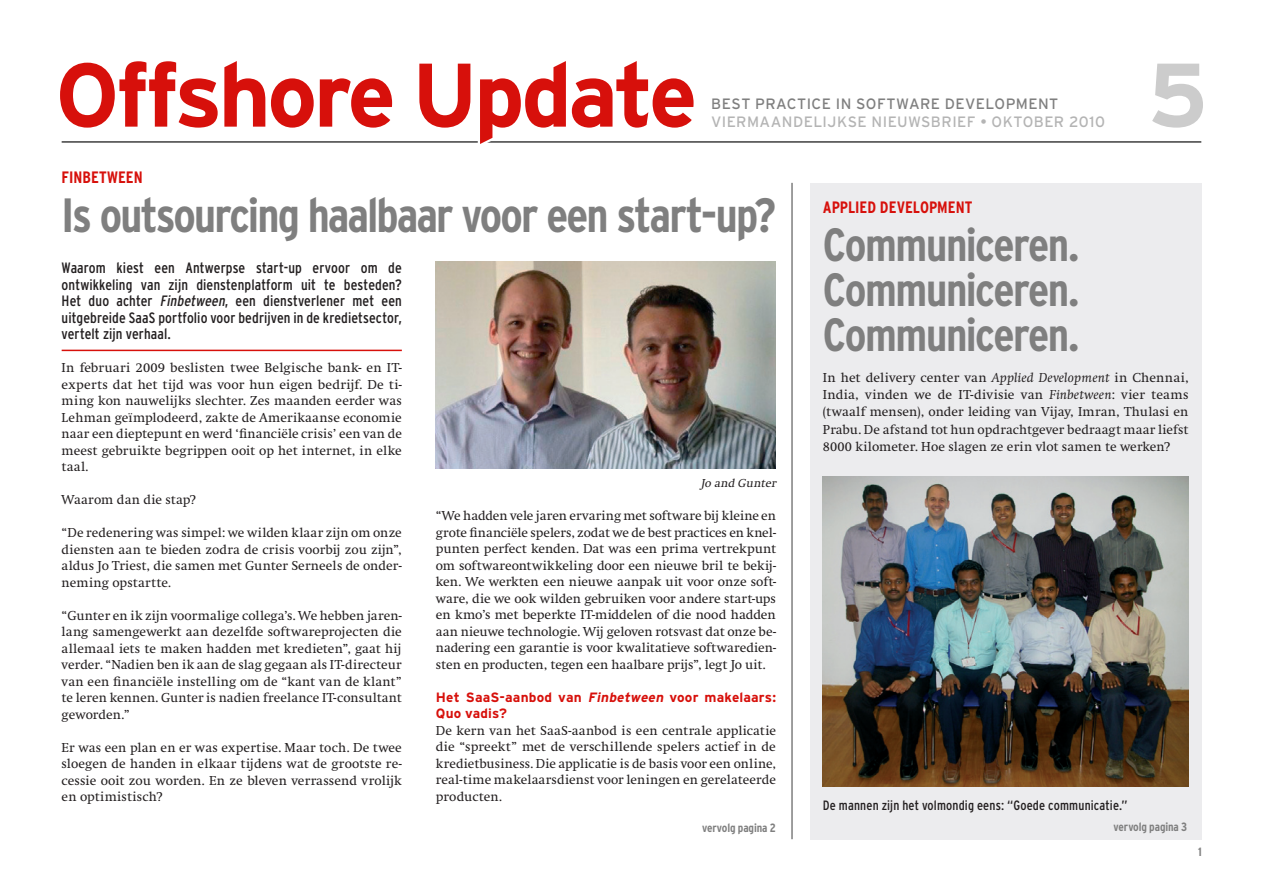
<style>
.page{position:relative;width:1263px;height:893px;background:#fff}
.page>*{position:absolute;margin:0;border:0;box-sizing:border-box;transform-origin:0 0}
.t1{font:700 90px "Interstate";letter-spacing:-.045em;color:#d7100b}
.t2{font:700 90px "Interstate";color:#ccc}
.t3{font:700 condensed 48px "Interstate";letter-spacing:-.04em;color:#7f7f7f}
.t4{font:700 condensed 46.5px/45px "Interstate";letter-spacing:-.035em;color:#7f7f7f;text-align:justify}
.t5{font:700 condensed 16.5px "Interstate";color:#d7100b}
.t6{font:condensed 15px/16.5px "Interstate";letter-spacing:.005em;color:#231f20;text-align:justify}
.t7{font:15px "Interstate";letter-spacing:.03em;color:#b4b4b4}
.t8{font:15px "Interstate";letter-spacing:.03em;color:#7f7f7f}
.t9{font:13.5px/16.5px "Swift";letter-spacing:.005em;color:#231f20;text-align:justify}
.t10{font:700 13.5px/16.5px "Interstate";letter-spacing:.01em;color:#d7100b}
.t11{font:condensed 13.5px "Interstate";letter-spacing:.01em;color:#231f20}
.t12{font:700 condensed 12px "Interstate";color:#7f7f7f}
.t13{font:italic 12px "Swift";color:#231f20}
.s1{font-style:italic}
</style>
<div class="page">
<hr style="left:62px;top:141px;width:1139px;height:2px;background:#404040">
<svg style="left:415px;top:141px;width:283px;height:2px"></svg>
<div style="left:810px;top:183px;width:391px;height:656px;background:#ececee"></div>
<img style="left:436px;top:261px;width:340px;height:208px">
<hr style="left:62px;top:350px;width:340px;height:1px;background:#d7100b">
<hr style="left:791px;top:183px;width:2px;height:656px;background:#7f7f7f">
<img style="left:823px;top:476px;width:365px;height:310px">
<h1 class="t1" style="left:55px;top:45px;width:644px">Offshore Update</h1>
<p class="t5" style="left:62px;top:168px;width:82px">Finbetween</p>
<p class="t8" style="left:711px;top:95px;width:348px">BEST PRACTICE IN SOFTWARE DEVELOPMENT</p>
<p class="t7" style="left:793px;top:113px;width:65px">DELIJKSE</p>
<p class="t7" style="left:871px;top:113px;width:79px">NIEUWSBRIEF</p>
<p class="t7" style="left:980px;top:113px;width:44px">• OKTO</p>
<p class="t7" style="left:1034px;top:113px;width:73px">BER 2010</p>
<p class="t7" style="left:711px;top:113px;width:11px">VIERMAAN</p>
<h1 class="t2" style="left:1147px;top:45px;width:62px">5</h1>
<h2 class="t3" style="left:62px;top:188px;width:716px">Is outsourcing haalbaar voor een start-up?</h2>
<p class="t6" style="left:62px;top:260px;width:342px">Waarom kiest een Antwerpse start-up ervoor om de ontwikkeling van zijn dienstenplatform uit te besteden?<br>Het duo achter <span class="s1">Finbetween</span>, een dienstverlener met een uitgebreide SaaS portfolio voor bedrijven in de kredietsector, vertelt zijn verhaal.</p>
<p class="t9" style="left:62px;top:360px;width:342px">In februari 2009 beslisten twee Belgische bank- en IT&shy;experts dat het tijd was voor hun eigen bedrijf. De ti&shy;ming kon nauwelijks slechter. Zes maanden eerder was Lehman geïmplodeerd, zakte de Amerikaanse economie naar een dieptepunt en werd ‘financiële crisis’ een van de meest gebruikte begrippen ooit op het internet, in elke taal.</p>
<p class="t9" style="left:62px;top:492px;width:136px">Waarom dan die stap?</p>
<p class="t9" style="left:62px;top:525px;width:342px">“De redenering was simpel: we wilden klaar zijn om onze diensten aan te bieden zodra de crisis voorbij zou zijn”, aldus Jo Triest, die samen met Gunter Serneels de onder&shy;neming opstartte.</p>
<p class="t9" style="left:62px;top:607px;width:342px">“Gunter en ik zijn voormalige collega’s. We hebben jaren&shy;lang samengewerkt aan dezelfde softwareprojecten die allemaal iets te maken hadden met kredieten”, gaat hij verder. “Nadien ben ik aan de slag gegaan als IT-directeur van een financiële instelling om de “kant van de klant” te leren kennen. Gunter is nadien freelance IT-consultant geworden.”</p>
<p class="t9" style="left:62px;top:739px;width:342px">Er was een plan en er was expertise. Maar toch. De twee sloegen de handen in elkaar tijdens wat de grootste re&shy;cessie ooit zou worden. En ze bleven verrassend vrolijk en optimistisch?</p>
<p class="t13" style="left:701px;top:477px;width:79px">Jo and Gunter</p>
<p class="t9" style="left:436px;top:508px;width:342px">“We hadden vele jaren ervaring met software bij kleine en grote financiële spelers, zodat we de best practices en knel&shy;punten perfect kenden. Dat was een prima vertrekpunt om softwareontwikkeling door een nieuwe bril te bekij&shy;ken. We werkten een nieuwe aanpak uit voor onze soft&shy;ware, die we ook wilden gebruiken voor andere start-ups en kmo’s met beperkte IT-middelen of die nood hadden aan nieuwe technologie. Wij geloven rotsvast dat onze be&shy;nadering een garantie is voor kwalitatieve softwaredien&shy;sten en producten, tegen een haalbare prijs”, legt Jo uit.</p>
<p class="t10" style="left:436px;top:689px;width:342px">Het SaaS-aanbod van <span class="s1">Finbetween</span> voor makelaars:<br>Quo vadis?</p>
<p class="t9" style="left:436px;top:722px;width:342px">De kern van het SaaS-aanbod is een centrale applicatie die “spreekt” met de verschillende spelers actief in de kredietbusiness. Die applicatie is de basis voor een online, real-time makelaarsdienst voor leningen en gerelateerde producten.</p>
<p class="t5" style="left:823px;top:198px;width:151px">Applied development</p>
<h3 class="t4" style="left:823px;top:222px;width:258px">Communiceren.<br>Communiceren.<br>Communiceren.</h3>
<p class="t9" style="left:823px;top:369px;width:367px;line-height:17.2px">In het delivery center van <span class="s1">Applied Development</span> in Chennai, India, vinden we de IT-divisie van <span class="s1">Finbetween</span>: vier teams (twaalf mensen), onder leiding van Vijay, Imran, Thulasi en Prabu. De afstand tot hun opdrachtgever bedraagt maar liefst 8000 kilometer. Hoe slagen ze erin vlot samen te werken?</p>
<p class="t11" style="left:823px;top:798px;width:306px">De mannen zijn het volmondig eens: “Goede communicatie.”</p>
<p class="t12" style="left:702px;top:821px;width:75px">vervolg pagina 2</p>
<p class="t12" style="left:1113px;top:820px;width:75px">vervolg pagina 3</p>
<p class="t12" style="left:1198px;top:845px;width:5px">1</p>
</div>
